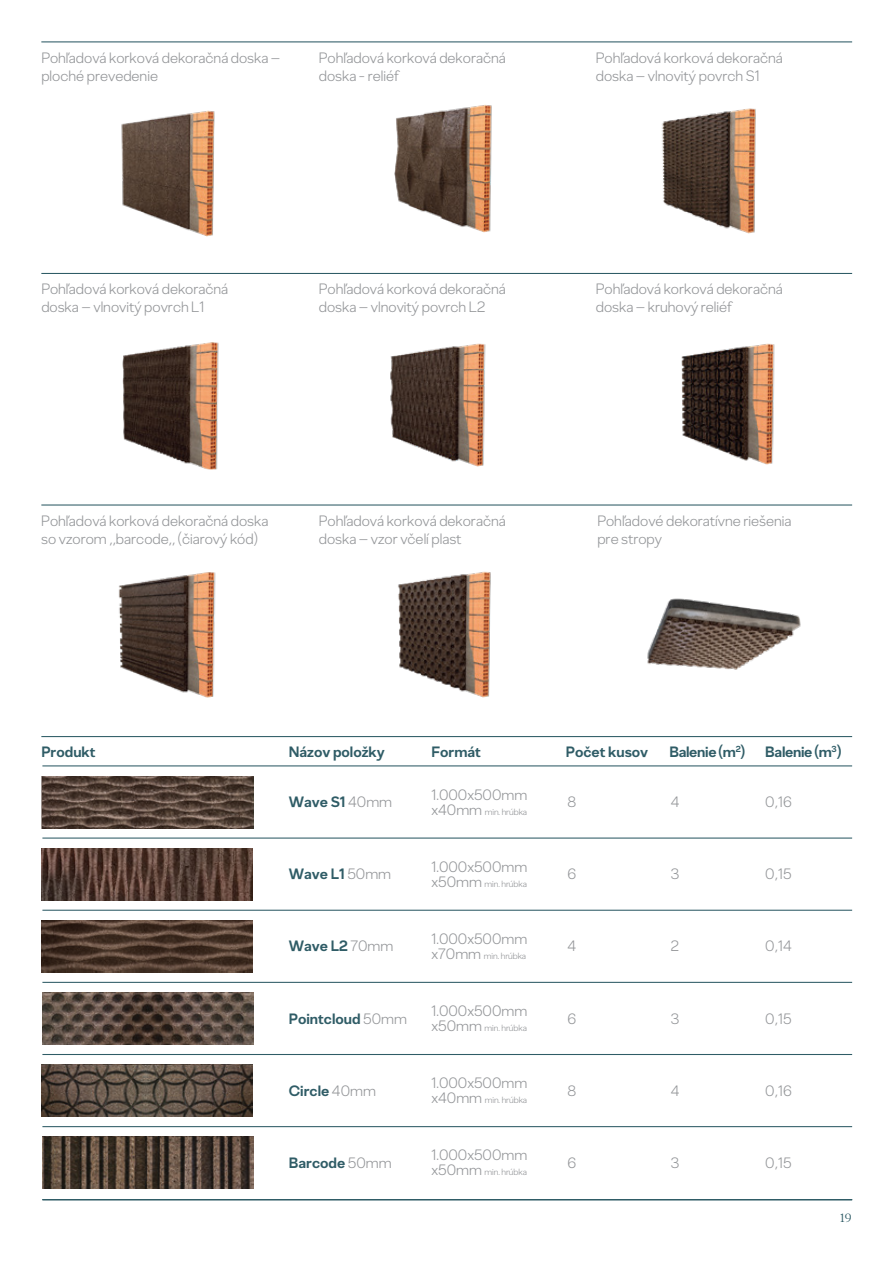
<style>
.page{position:relative;width:893px;height:1263px;background:#fff}
.page>*{position:absolute;margin:0;border:0;box-sizing:border-box;transform-origin:0 0}
.t1{font:300 15px/18px "Amorim Sans";color:#939598}
.t2{font:700 15px "Amorim Sans";color:#2f5c66}
.t3{font:700 15px "Amorim Sans";letter-spacing:-.02em;color:#2f5c66}
.t4{font:12px "Amorim Serif";color:#2f5c66}
.t5{font:300 9px "Amorim Sans";color:#939598}
.s1{font-weight:300;color:#939598}
.s2{font-size:15px}
</style>
<div class="page">
<img style="left:121px;top:110px;width:94px;height:127px">
<img style="left:394px;top:105px;width:98px;height:128px">
<img style="left:662px;top:108px;width:94px;height:126px">
<img style="left:122px;top:342px;width:97px;height:128px">
<img style="left:390px;top:343px;width:96px;height:124px">
<img style="left:118px;top:572px;width:98px;height:126px">
<img style="left:647px;top:598px;width:154px;height:72px">
<img style="left:398px;top:571px;width:93px;height:127px">
<img style="left:681px;top:343px;width:94px;height:122px">
<hr style="left:41px;top:504px;width:811px;height:1px;background:#2f5c66">
<hr style="left:41px;top:273px;width:811px;height:1px;background:#2f5c66">
<hr style="left:41px;top:736px;width:811px;height:1px;background:#2f5c66">
<img style="left:42px;top:993px;width:212px;height:52px">
<img style="left:42px;top:1137px;width:212px;height:52px">
<hr style="left:42px;top:765px;width:810px;height:1px;background:#2f5c66">
<hr style="left:42px;top:1126px;width:810px;height:1px;background:#2f5c66">
<hr style="left:42px;top:1054px;width:810px;height:1px;background:#2f5c66">
<hr style="left:42px;top:982px;width:810px;height:1px;background:#2f5c66">
<hr style="left:42px;top:910px;width:810px;height:1px;background:#2f5c66">
<hr style="left:42px;top:837px;width:810px;height:2px;background:#2f5c66">
<img style="left:41px;top:1064px;width:212px;height:52px">
<svg style="left:41px;top:920px;width:212px;height:52px;background:#4f3b2f"></svg>
<svg style="left:41px;top:777px;width:212px;height:52px;background:#59473d"></svg>
<img style="left:41px;top:849px;width:212px;height:52px">
<hr style="left:41px;top:41px;width:811px;height:1px;background:#2f5c66">
<hr style="left:42px;top:1199px;width:810px;height:1px;background:#2f5c66">
<p class="t1" style="left:41px;top:48px;width:241px">Pohľadová korková dekoračná doska – ploché prevedenie</p>
<p class="t1" style="left:319px;top:48px;width:188px">Pohľadová korková dekoračná doska - reliéf</p>
<p class="t1" style="left:596px;top:48px;width:188px">Pohľadová korková dekoračná doska – vlnovitý povrch S1</p>
<p class="t1" style="left:41px;top:280px;width:188px">Pohľadová korková dekoračná doska – vlnovitý povrch L1</p>
<p class="t1" style="left:319px;top:280px;width:188px">Pohľadová korková dekoračná doska – vlnovitý povrch L2</p>
<p class="t1" style="left:596px;top:280px;width:188px">Pohľadová korková dekoračná doska – kruhový reliéf</p>
<p class="t1" style="left:41px;top:511px;width:229px">Pohľadová korková dekoračná doska so vzorom ,,barcode,, (čiarový kód)</p>
<p class="t1" style="left:319px;top:511px;width:188px">Pohľadová korková dekoračná doska – vzor včelí plast</p>
<p class="t1" style="left:597px;top:511px;width:196px">Pohľadové dekoratívne riešenia pre stropy</p>
<p class="t2" style="left:41px;top:742px;width:56px">Produkt</p>
<p class="t2" style="left:566px;top:742px;width:84px">Počet kusov</p>
<p class="t3" style="left:669px;top:742px;width:77px">Balenie (m<sup>2</sup>)</p>
<p class="t3" style="left:765px;top:742px;width:78px">Balenie (m<sup>3</sup>)</p>
<p class="t2" style="left:289px;top:742px;width:98px">Názov položky</p>
<p class="t2" style="left:431px;top:742px;width:51px">Formát</p>
<p class="t2" style="left:289px;top:792px;width:105px">Wave S1 <span class="s1">40mm</span></p>
<p class="t1" style="left:567px;top:792px;width:10px">8</p>
<p class="t1" style="left:671px;top:792px;width:10px">4</p>
<p class="t1" style="left:765px;top:792px;width:28px">0,16</p>
<p class="t1" style="left:431px;top:785px;width:97px">1.000x500mm</p>
<p class="t5" style="left:431px;top:806px;width:97px"><span class="s2">x40mm</span> min. hrúbka</p>
<p class="t1" style="left:431px;top:858px;width:97px">1.000x500mm</p>
<p class="t5" style="left:431px;top:878px;width:97px"><span class="s2">x50mm</span> min. hrúbka</p>
<p class="t2" style="left:289px;top:864px;width:104px">Wave L1 <span class="s1">50mm</span></p>
<p class="t1" style="left:567px;top:865px;width:10px">6</p>
<p class="t1" style="left:671px;top:865px;width:10px">3</p>
<p class="t1" style="left:765px;top:865px;width:28px">0,15</p>
<p class="t1" style="left:431px;top:930px;width:97px">1.000x500mm</p>
<p class="t5" style="left:431px;top:950px;width:96px"><span class="s2">x70mm</span> min. hrúbka</p>
<p class="t2" style="left:289px;top:937px;width:106px">Wave L2 <span class="s1">70mm</span></p>
<p class="t1" style="left:567px;top:937px;width:10px">4</p>
<p class="t1" style="left:671px;top:937px;width:10px">2</p>
<p class="t1" style="left:765px;top:937px;width:28px">0,14</p>
<p class="t1" style="left:431px;top:1002px;width:97px">1.000x500mm</p>
<p class="t5" style="left:431px;top:1022px;width:97px"><span class="s2">x50mm</span> min. hrúbka</p>
<p class="t2" style="left:289px;top:1009px;width:120px">Pointcloud <span class="s1">50mm</span></p>
<p class="t1" style="left:567px;top:1009px;width:10px">6</p>
<p class="t1" style="left:671px;top:1009px;width:10px">3</p>
<p class="t1" style="left:765px;top:1009px;width:28px">0,15</p>
<p class="t1" style="left:431px;top:1074px;width:97px">1.000x500mm</p>
<p class="t5" style="left:431px;top:1094px;width:97px"><span class="s2">x40mm</span> min. hrúbka</p>
<p class="t2" style="left:289px;top:1081px;width:88px">Circle <span class="s1">40mm</span></p>
<p class="t1" style="left:567px;top:1081px;width:10px">8</p>
<p class="t1" style="left:671px;top:1081px;width:10px">4</p>
<p class="t1" style="left:765px;top:1081px;width:28px">0,16</p>
<p class="t2" style="left:289px;top:1153px;width:104px">Barcode <span class="s1">50mm</span></p>
<p class="t1" style="left:431px;top:1146px;width:97px">1.000x500mm</p>
<p class="t5" style="left:431px;top:1166px;width:97px"><span class="s2">x50mm</span> min. hrúbka</p>
<p class="t1" style="left:567px;top:1153px;width:10px">6</p>
<p class="t1" style="left:671px;top:1153px;width:10px">3</p>
<p class="t1" style="left:765px;top:1153px;width:28px">0,15</p>
<p class="t4" style="left:840px;top:1210px;width:13px">19</p>
</div>
